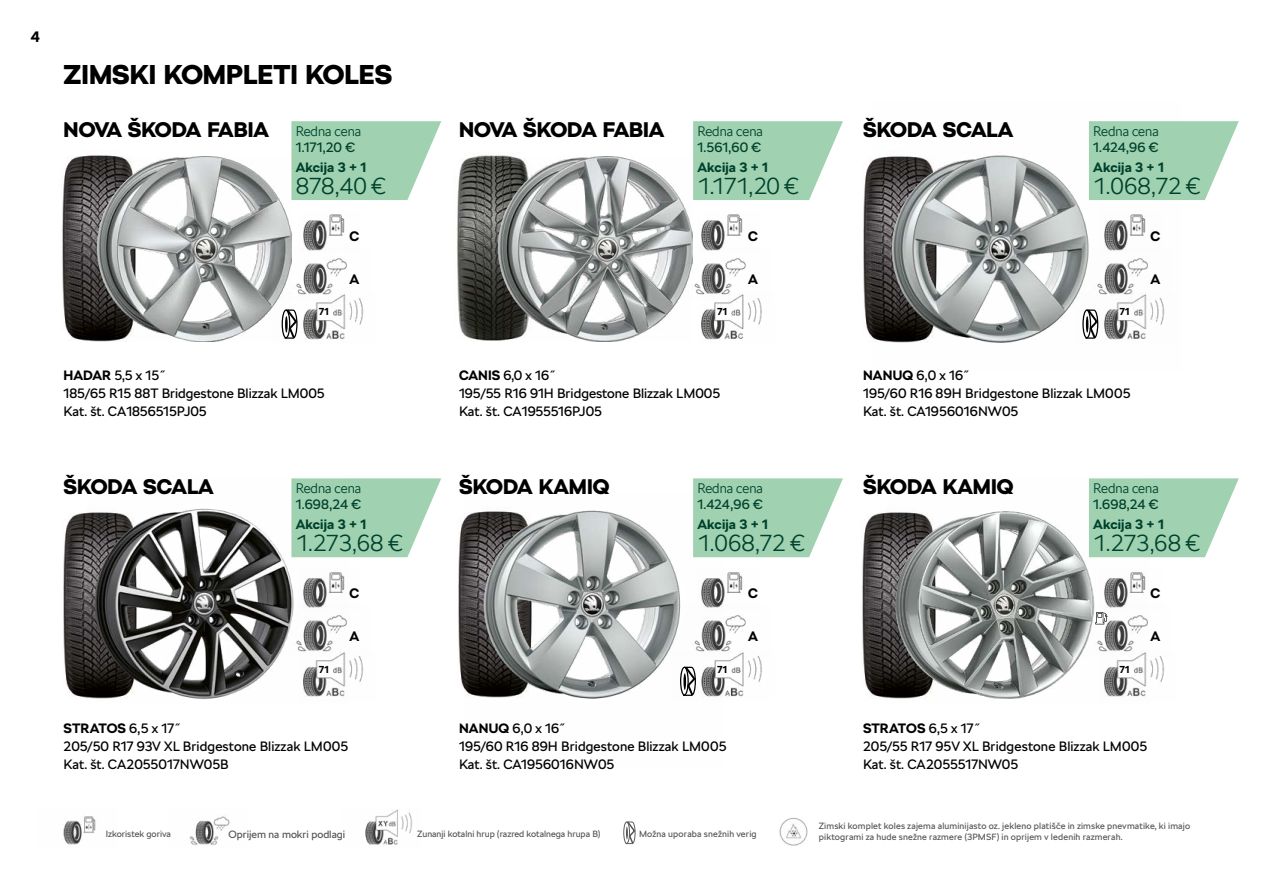
<style>
.page{position:relative;width:1263px;height:893px;background:#fff}
.page>*{position:absolute;margin:0;border:0;box-sizing:border-box;transform-origin:0 0}
.t1{font:900 27px "SKODA Next";color:#000}
.t2{font:300 22.5px "SKODA Next";letter-spacing:-.015em;color:#00412d}
.t3{font:900 21px "SKODA Next";color:#000}
.t4{font:700 15px "SKODA Next";color:#000}
.t5{font:700 13.65px "SKODA Next";color:#000}
.t6{font:13.5px/18px "SKODA Next";color:#000}
.t7{font:300 13.5px "SKODA Next";color:#00412d}
.t8{font:13.5px "SKODA Next";letter-spacing:.005em;color:#00412d}
.t9{font:700 13.5px "SKODA Next";letter-spacing:.01em;color:#00412d}
.t10{font:10.5px "SKODA Next";color:#555756}
.t11{font:700 10.05px "SKODA Next";letter-spacing:.01em;color:#000}
.t12{font:9px/10.8px "SKODA Next";letter-spacing:.015em;color:#555756}
.s1{font-weight:700}
</style>
<div class="page">
<img style="left:398px;top:520px;width:66px;height:168px">
<img style="left:457px;top:155px;width:52px;height:186px">
<img style="left:62px;top:155px;width:50px;height:187px">
<img style="left:97px;top:156px;width:194px;height:186px">
<img style="left:498px;top:156px;width:195px;height:186px">
<img style="left:273px;top:299px;width:91px;height:43px">
<img style="left:303px;top:214px;width:42px;height:33px">
<img style="left:268px;top:247px;width:93px;height:52px">
<div style="left:319px;top:308px;width:13px;height:8px;background:#fff"></div>
<img style="left:701px;top:299px;width:61px;height:41px">
<img style="left:701px;top:214px;width:42px;height:33px">
<img style="left:667px;top:247px;width:92px;height:52px">
<div style="left:717px;top:308px;width:14px;height:8px;background:#fff"></div>
<img style="left:863px;top:161px;width:9px;height:176px">
<img style="left:63px;top:512px;width:26px;height:186px">
<img style="left:89px;top:508px;width:261px;height:191px">
<img style="left:872px;top:155px;width:217px;height:188px">
<img style="left:1074px;top:299px;width:91px;height:44px">
<img style="left:1104px;top:214px;width:42px;height:33px">
<img style="left:1069px;top:247px;width:93px;height:52px">
<div style="left:1119px;top:308px;width:14px;height:8px;background:#fff"></div>
<img style="left:299px;top:657px;width:65px;height:42px">
<img style="left:299px;top:568px;width:51px;height:37px">
<img style="left:268px;top:605px;width:93px;height:52px">
<div style="left:319px;top:665px;width:13px;height:8px;background:#fff"></div>
<img style="left:464px;top:510px;width:259px;height:189px">
<img style="left:672px;top:657px;width:90px;height:42px">
<img style="left:697px;top:568px;width:46px;height:37px">
<img style="left:667px;top:605px;width:93px;height:52px">
<div style="left:717px;top:665px;width:14px;height:8px;background:#fff"></div>
<img style="left:801px;top:512px;width:87px;height:186px">
<img style="left:888px;top:511px;width:260px;height:188px">
<img style="left:1100px;top:657px;width:65px;height:42px">
<img style="left:1100px;top:568px;width:48px;height:37px">
<img style="left:1069px;top:605px;width:93px;height:52px">
<div style="left:1119px;top:665px;width:14px;height:8px;background:#fff"></div>
<svg style="left:623px;top:821px;width:13px;height:24px"></svg>
<img style="left:365px;top:809px;width:48px;height:36px">
<img style="left:63px;top:816px;width:33px;height:29px">
<img style="left:189px;top:816px;width:41px;height:29px">
<img style="left:779px;top:817px;width:29px;height:29px">
<svg style="left:291px;top:121px;width:150px;height:79px;background:#aad7b9"></svg>
<svg style="left:693px;top:121px;width:150px;height:79px;background:#aad7b9"></svg>
<svg style="left:1089px;top:121px;width:150px;height:79px;background:#aad7b9"></svg>
<svg style="left:291px;top:478px;width:150px;height:79px;background:#abd7ba"></svg>
<svg style="left:693px;top:478px;width:150px;height:79px;background:#aad7b9"></svg>
<svg style="left:1089px;top:478px;width:150px;height:79px;background:#aad7b9"></svg>
<p class="t4" style="left:31px;top:28px;width:10px">4</p>
<h1 class="t1" style="left:64px;top:58px;width:330px">ZIMSKI KOMPLETI KOLES</h1>
<h3 class="t3" style="left:64px;top:117px;width:207px">NOVA ŠKODA FABIA</h3>
<p class="t7" style="left:296px;top:122px;width:67px">Redna cena</p>
<p class="t8" style="left:296px;top:140px;width:61px">1.171,20 €</p>
<p class="t9" style="left:296px;top:159px;width:72px">Akcija 3 + 1</p>
<h2 class="t2" style="left:296px;top:171px;width:91px">878,40 €</h2>
<p class="t11" style="left:319px;top:306px;width:12px">71</p>
<p class="t5" style="left:350px;top:228px;width:11px">C</p>
<p class="t5" style="left:350px;top:271px;width:11px">A</p>
<h3 class="t3" style="left:459px;top:117px;width:207px">NOVA ŠKODA FABIA</h3>
<p class="t7" style="left:697px;top:122px;width:67px">Redna cena</p>
<p class="t8" style="left:697px;top:140px;width:65px">1.561,60 €</p>
<p class="t9" style="left:697px;top:159px;width:72px">Akcija 3 + 1</p>
<h2 class="t2" style="left:697px;top:171px;width:103px">1.171,20 €</h2>
<p class="t11" style="left:717px;top:306px;width:12px">71</p>
<p class="t5" style="left:748px;top:228px;width:11px">C</p>
<p class="t5" style="left:748px;top:271px;width:11px">A</p>
<p class="t6" style="left:64px;top:366px;width:262px"><span class="s1">HADAR</span> 5,5 x 15˝<br>185/65 R15 88T Bridgestone Blizzak LM005<br>Kat. št. CA1856515PJ05</p>
<p class="t6" style="left:459px;top:366px;width:263px"><span class="s1">CANIS</span> 6,0 x 16˝<br>195/55 R16 91H Bridgestone Blizzak LM005<br>Kat. št. CA1955516PJ05</p>
<h3 class="t3" style="left:64px;top:474px;width:152px">ŠKODA SCALA</h3>
<p class="t7" style="left:296px;top:479px;width:67px">Redna cena</p>
<p class="t8" style="left:296px;top:497px;width:67px">1.698,24 €</p>
<p class="t9" style="left:296px;top:516px;width:72px">Akcija 3 + 1</p>
<h2 class="t2" style="left:296px;top:528px;width:108px">1.273,68 €</h2>
<p class="t11" style="left:319px;top:663px;width:12px">71</p>
<p class="t5" style="left:350px;top:585px;width:11px">C</p>
<p class="t5" style="left:350px;top:628px;width:11px">A</p>
<p class="t6" style="left:64px;top:719px;width:286px"><span class="s1">STRATOS</span> 6,5 x 17˝<br>205/50 R17 93V XL Bridgestone Blizzak LM005<br>Kat. št. CA2055017NW05B</p>
<h3 class="t3" style="left:459px;top:474px;width:152px">ŠKODA KAMIQ</h3>
<p class="t7" style="left:697px;top:479px;width:67px">Redna cena</p>
<p class="t8" style="left:697px;top:497px;width:67px">1.424,96 €</p>
<p class="t9" style="left:697px;top:516px;width:72px">Akcija 3 + 1</p>
<h2 class="t2" style="left:697px;top:528px;width:108px">1.068,72 €</h2>
<p class="t11" style="left:717px;top:663px;width:12px">71</p>
<p class="t5" style="left:748px;top:585px;width:11px">C</p>
<p class="t5" style="left:748px;top:628px;width:11px">A</p>
<p class="t6" style="left:459px;top:719px;width:269px"><span class="s1">NANUQ</span> 6,0 x 16˝<br>195/60 R16 89H Bridgestone Blizzak LM005<br>Kat. št. CA1956016NW05</p>
<h3 class="t3" style="left:863px;top:117px;width:152px">ŠKODA SCALA</h3>
<p class="t7" style="left:1093px;top:122px;width:67px">Redna cena</p>
<p class="t8" style="left:1093px;top:140px;width:67px">1.424,96 €</p>
<p class="t9" style="left:1093px;top:159px;width:72px">Akcija 3 + 1</p>
<h2 class="t2" style="left:1093px;top:171px;width:108px">1.068,72 €</h2>
<p class="t11" style="left:1119px;top:306px;width:12px">71</p>
<p class="t5" style="left:1150px;top:228px;width:11px">C</p>
<p class="t5" style="left:1150px;top:271px;width:11px">A</p>
<p class="t6" style="left:863px;top:366px;width:269px"><span class="s1">NANUQ</span> 6,0 x 16˝<br>195/60 R16 89H Bridgestone Blizzak LM005<br>Kat. št. CA1956016NW05</p>
<h3 class="t3" style="left:863px;top:474px;width:152px">ŠKODA KAMIQ</h3>
<p class="t7" style="left:1093px;top:479px;width:67px">Redna cena</p>
<p class="t8" style="left:1093px;top:497px;width:67px">1.698,24 €</p>
<p class="t9" style="left:1093px;top:516px;width:72px">Akcija 3 + 1</p>
<h2 class="t2" style="left:1093px;top:528px;width:108px">1.273,68 €</h2>
<p class="t11" style="left:1119px;top:663px;width:12px">71</p>
<p class="t5" style="left:1150px;top:585px;width:11px">C</p>
<p class="t5" style="left:1150px;top:628px;width:11px">A</p>
<p class="t6" style="left:863px;top:719px;width:286px"><span class="s1">STRATOS</span> 6,5 x 17˝<br>205/55 R17 95V XL Bridgestone Blizzak LM005<br>Kat. št. CA2055517NW05</p>
<p class="t12" style="left:106px;top:829px;width:67px">Izkoristek goriva</p>
<p class="t10" style="left:228px;top:828px;width:118px">Oprijem na mokri podlagi</p>
<p class="t12" style="left:417px;top:829px;width:185px">Zunanji kotalni hrup (razred kotalnega hrupa B)</p>
<p class="t12" style="left:639px;top:829px;width:119px">Možna uporaba snežnih verig</p>
<p class="t12" style="left:819px;top:820px;width:373px">Zimski komplet koles zajema aluminijasto oz. jekleno platišče in zimske pnevmatike, ki imajo piktogrami za hude snežne razmere (3PMSF) in oprijem v ledenih razmerah.</p>
</div>
